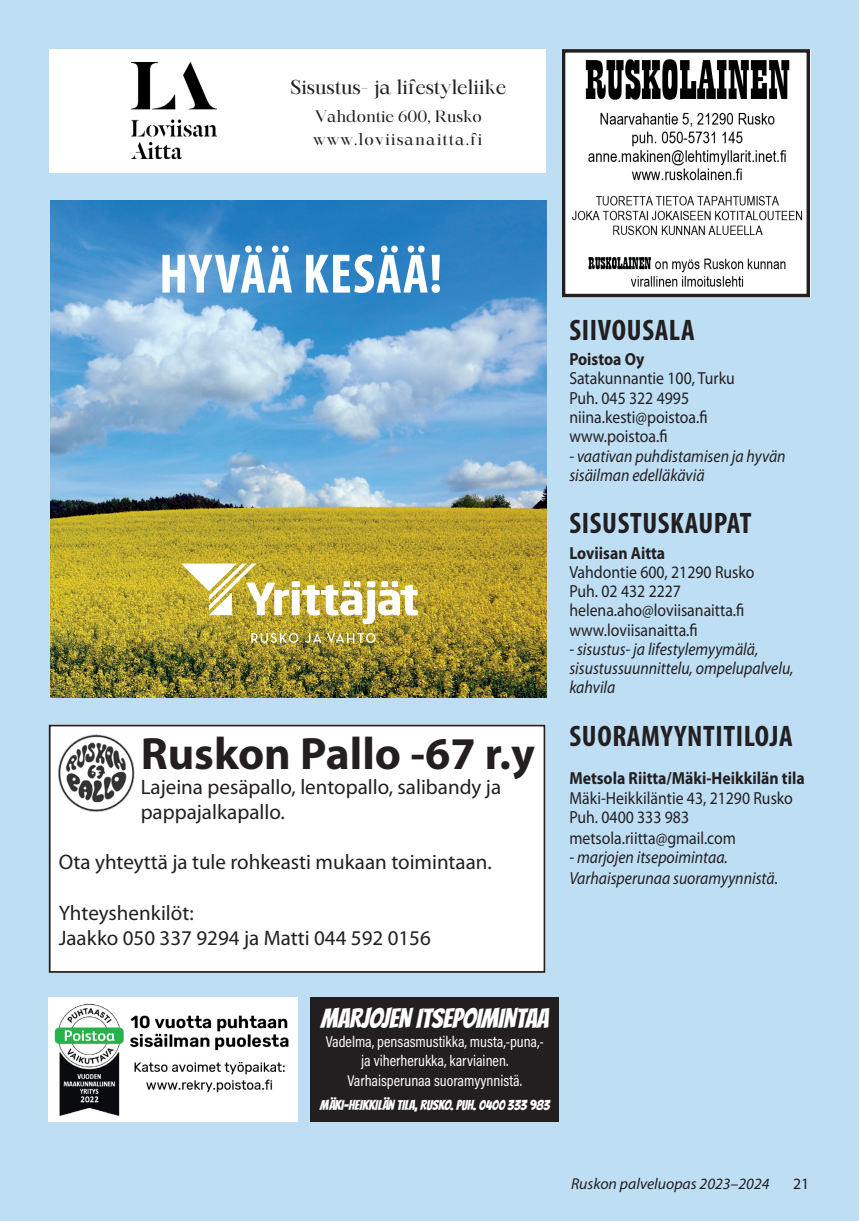
<style>
.page{position:relative;width:859px;height:1221px;background:#fff}
.page>*{position:absolute;margin:0;border:0;box-sizing:border-box;transform-origin:0 0}
.t1{font:700 condensed 56px "Myriad Pro";letter-spacing:.02em;color:#fff}
.t2{font:700 45.5px "Myriad Pro";color:#231f20}
.t3{font:700 condensed 29.75px "Myriad Pro";letter-spacing:.02em;color:#231f20}
.t4{font:27.12px "Bangers";color:#fff}
.t5{font:21px/25.2px "Myriad Pro";color:#231f20}
.t6{font:19.25px "Maharlika";color:#231f20}
.t7{font:17.5px/19.2px "Myriad Pro";color:#231f20;scale:.9 1}
.t8{font:italic 17.5px/19.2px "Myriad Pro";color:#231f20;scale:.9 1}
.t9{font:700 17.5px "Myriad Pro";color:#231f20;scale:.9 1}
.t10{font:15.75px/19.2px "Acumin Pro Cond";color:#fff;text-align:center}
.t11{font:15.75px/23.6px "Maharlika";letter-spacing:.075em;color:#231f20}
.t12{font:italic 15.75px "Myriad Pro";color:#231f20}
.t13{font:15.75px "Myriad Pro";color:#231f20}
.t14{font:13.83px "Bangers";color:#fff}
</style>
<div class="page">
<div style="left:0;top:0;width:858px;height:1220px;background:#bedef4"></div>
<div style="left:310px;top:997px;width:248px;height:124px;background:#231f20"></div>
<div style="left:562px;top:50px;width:248px;height:248px;background:#fff"></div>
<img style="left:572px;top:59px;width:231px;height:228px">
<div style="left:562px;top:50px;width:247px;height:247px;border:4px solid #231f20"></div>
<div style="left:49px;top:50px;width:496px;height:123px;background:#fff"></div>
<img style="left:131px;top:62px;width:86px;height:96px">
<img style="left:49px;top:997px;width:248px;height:124px">
<div style="left:49px;top:724px;width:496px;height:248px;background:#fff"></div>
<div style="left:49px;top:724px;width:496px;height:248px;border:2px solid #231f20"></div>
<img style="left:58px;top:734px;width:77px;height:78px">
<img style="left:50px;top:201px;width:496px;height:496px">
<svg style="left:181px;top:563px;width:236px;height:61px;background:#d0c06e"></svg>
<svg style="left:251px;top:633px;width:47px;height:10px"></svg>
<svg style="left:305px;top:633px;width:16px;height:10px"></svg>
<svg style="left:327px;top:633px;width:48px;height:10px"></svg>
<p class="t6" style="left:290px;top:75px;width:217px">Sisustus- ja lifestyleliike</p>
<p class="t11" style="left:313px;top:104px;width:171px">Vahdontie 600, Rusko www.loviisanaitta.fi</p>
<h1 class="t1" style="left:159px;top:243px;width:284px">HYVÄÄ KESÄÄ!</h1>
<h2 class="t2" style="left:141px;top:727px;width:395px">Ruskon Pallo -67 r.y</h2>
<p class="t5" style="left:141px;top:774px;width:362px">Lajeina pesäpallo, lentopallo, salibandy ja pappajalkapallo.</p>
<p class="t5" style="left:59px;top:850px;width:434px">Ota yhteyttä ja tule rohkeasti mukaan toimintaan.</p>
<p class="t5" style="left:59px;top:900px;width:373px">Yhteyshenkilöt:<br>Jaakko 050 337 9294 ja Matti 044 592 0156</p>
<h3 class="t3" style="left:569px;top:313px;width:126px">SIIVOUSALA</h3>
<p class="t9" style="left:569px;top:349px;width:85px">Poistoa Oy</p>
<p class="t7" style="left:569px;top:369px;width:185px">Satakunnantie 100, Turku<br>Puh. 045 322 4995 niina.kesti@poistoa.fi www.poistoa.fi</p>
<p class="t8" style="left:569px;top:446px;width:242px">- vaativan puhdistamisen ja hyvän sisäilman edelläkäviä</p>
<h3 class="t3" style="left:569px;top:507px;width:183px">SISUSTUSKAUPAT</h3>
<p class="t9" style="left:569px;top:542px;width:108px">Loviisan Aitta</p>
<p class="t7" style="left:569px;top:562px;width:207px">Vahdontie 600, 21290 Rusko<br>Puh. 02 432 2227 helena.aho@loviisanaitta.fi www.loviisanaitta.fi</p>
<p class="t8" style="left:569px;top:639px;width:250px">- sisustus- ja lifestylemyymälä, sisustussuunnittelu, ompelupalvelu, kahvila</p>
<h3 class="t3" style="left:569px;top:719px;width:224px">SUORAMYYNTITILOJA</h3>
<p class="t9" style="left:569px;top:768px;width:263px">Metsola Riitta/Mäki-Heikkilän tila</p>
<p class="t7" style="left:569px;top:788px;width:250px">Mäki-Heikkiläntie 43, 21290 Rusko<br>Puh. 0400 333 983</p>
<p class="t7" style="left:569px;top:828px;width:187px">metsola.riitta@gmail.com</p>
<p class="t8" style="left:569px;top:847px;width:233px;line-height:21px">- marjojen itsepoimintaa.<br>Varhaisperunaa suoramyynnistä.</p>
<h3 class="t4" style="left:321px;top:997px;width:229px">MARJOJEN ITSEPOIMINTAA</h3>
<p class="t10" style="left:325px;top:1031px;width:219px">Vadelma, pensasmustikka, musta,-puna,- ja viherherukka, karviainen.<br>Varhaisperunaa suoramyynnistä.</p>
<p class="t14" style="left:320px;top:1094px;width:231px">MÄKI-HEIKKILÄN TILA, RUSKO. PUH. 0400 333 983</p>
<p class="t12" style="left:570px;top:1175px;width:200px">Ruskon palveluopas 2023–2024</p>
<p class="t13" style="left:792px;top:1175px;width:18px">21</p>
</div>
